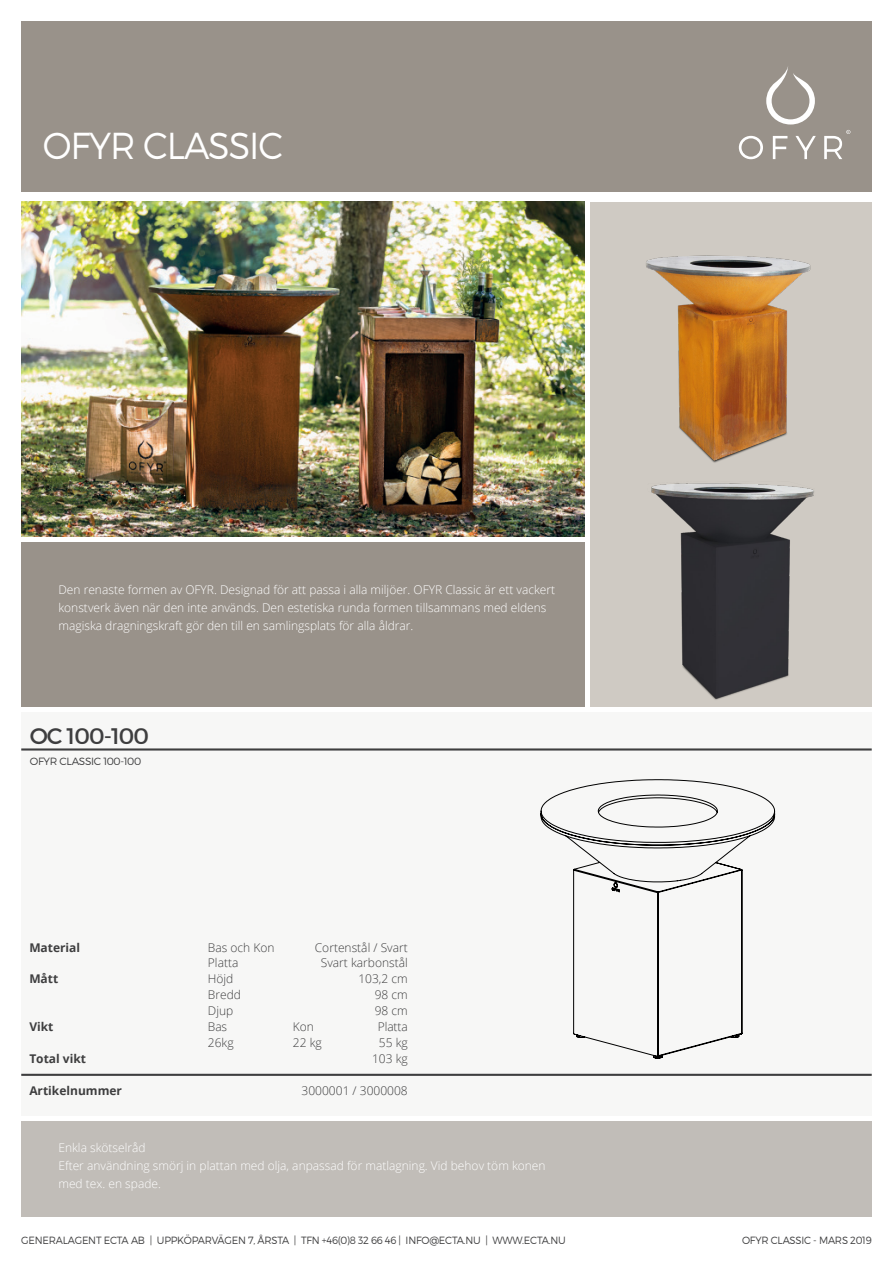
<style>
.page{position:relative;width:893px;height:1263px;background:#fff}
.page>*{position:absolute;margin:0;border:0;box-sizing:border-box;transform-origin:0 0}
.t1{font:300 37.5px "Montserrat";letter-spacing:-.03em;color:#fff;scale:.94 1}
.t2{font:22.5px "Montserrat";letter-spacing:-.04em;color:#3e3e3f}
.t3{font:300 12px/18px "Open Sans";color:#fff}
.t4{font:300 12px "Open Sans";color:#3e3e3f}
.t5{font:700 12px "Open Sans";color:#3e3e3f}
.t6{font:300 10.5px "Montserrat";letter-spacing:-.02em;color:#3e3e3f;scale:.95 1}
.t7{font:300 10.5px "Montserrat";letter-spacing:-.02em;color:#3e3e3f}
</style>
<div class="page">
<div style="left:21px;top:542px;width:564px;height:165px;background:#99928a"></div>
<div style="left:21px;top:21px;width:851px;height:170px;background:#99928a"></div>
<div style="left:21px;top:1121px;width:851px;height:96px;background:#c1bdb8"></div>
<div style="left:21px;top:712px;width:851px;height:404px;background:#f7f7f6"></div>
<svg style="left:739px;top:136px;width:24px;height:23px"></svg>
<svg style="left:773px;top:136px;width:14px;height:23px"></svg>
<svg style="left:795px;top:136px;width:21px;height:23px"></svg>
<svg style="left:824px;top:130px;width:26px;height:29px"></svg>
<svg style="left:766px;top:67px;width:49px;height:58px"></svg>
<hr style="left:21px;top:1074px;width:851px;height:2px;background:#3e3e3f">
<hr style="left:21px;top:748px;width:851px;height:2px;background:#3e3e3f">
<img style="left:21px;top:202px;width:564px;height:335px">
<div style="left:590px;top:202px;width:282px;height:505px;background:#cfcac3"></div>
<img style="left:646px;top:255px;width:165px;height:205px">
<svg style="left:541px;top:779px;width:234px;height:279px"></svg>
<img style="left:651px;top:460px;width:163px;height:240px">
<p class="t1" style="left:43px;top:123px;width:257px">OFYR CLASSIC</p>
<p class="t3" style="left:58px;top:580px;width:498px">Den renaste formen av OFYR. Designad för att passa i alla miljöer. OFYR Classic är ett vackert konstverk även när den inte används. Den estetiska runda formen tillsammans med eldens magiska dragningskraft gör den till en samlingsplats för alla åldrar.</p>
<p class="t2" style="left:30px;top:722px;width:121px">OC 100-100</p>
<p class="t7" style="left:30px;top:755px;width:113px">OFYR CLASSIC 100-100</p>
<p class="t5" style="left:29px;top:939px;width:52px">Material</p>
<p class="t4" style="left:208px;top:939px;width:68px">Bas och Kon</p>
<p class="t4" style="left:315px;top:939px;width:94px">Cortenstål / Svart</p>
<p class="t4" style="left:208px;top:955px;width:32px">Platta</p>
<p class="t4" style="left:321px;top:955px;width:88px">Svart karbonstål</p>
<p class="t5" style="left:29px;top:970px;width:30px">Mått</p>
<p class="t4" style="left:208px;top:971px;width:27px">Höjd</p>
<p class="t4" style="left:358px;top:971px;width:51px">103,2 cm</p>
<p class="t4" style="left:208px;top:987px;width:35px">Bredd</p>
<p class="t4" style="left:375px;top:987px;width:35px">98 cm</p>
<p class="t4" style="left:208px;top:1003px;width:27px">Djup</p>
<p class="t4" style="left:375px;top:1003px;width:35px">98 cm</p>
<p class="t5" style="left:29px;top:1018px;width:26px">Vikt</p>
<p class="t4" style="left:208px;top:1019px;width:21px">Bas</p>
<p class="t4" style="left:293px;top:1019px;width:22px">Kon</p>
<p class="t4" style="left:378px;top:1019px;width:31px">Platta</p>
<p class="t4" style="left:208px;top:1034px;width:27px">26kg</p>
<p class="t4" style="left:293px;top:1034px;width:30px">22 kg</p>
<p class="t4" style="left:379px;top:1034px;width:30px">55 kg</p>
<p class="t5" style="left:29px;top:1050px;width:58px">Total vikt</p>
<p class="t4" style="left:372px;top:1050px;width:37px">103 kg</p>
<p class="t5" style="left:29px;top:1082px;width:94px">Artikelnummer</p>
<p class="t4" style="left:302px;top:1082px;width:108px">3000001 / 3000008</p>
<p class="t3" style="left:58px;top:1138px;width:89px">Enkla skötselråd</p>
<p class="t3" style="left:58px;top:1156px;width:489px">Efter användning smörj in plattan med olja, anpassad för matlagning. Vid behov töm konen med tex. en spade.</p>
<p class="t6" style="left:21px;top:1234px;width:575px">GENERALAGENT ECTA AB | UPPKÖPARVÄGEN 7, ÅRSTA | TFN +46(0)8 32 66 46 | INFO@ECTA.NU | WWW.ECTA.NU</p>
<p class="t6" style="left:742px;top:1234px;width:138px">OFYR CLASSIC - MARS 2019</p>
</div>
